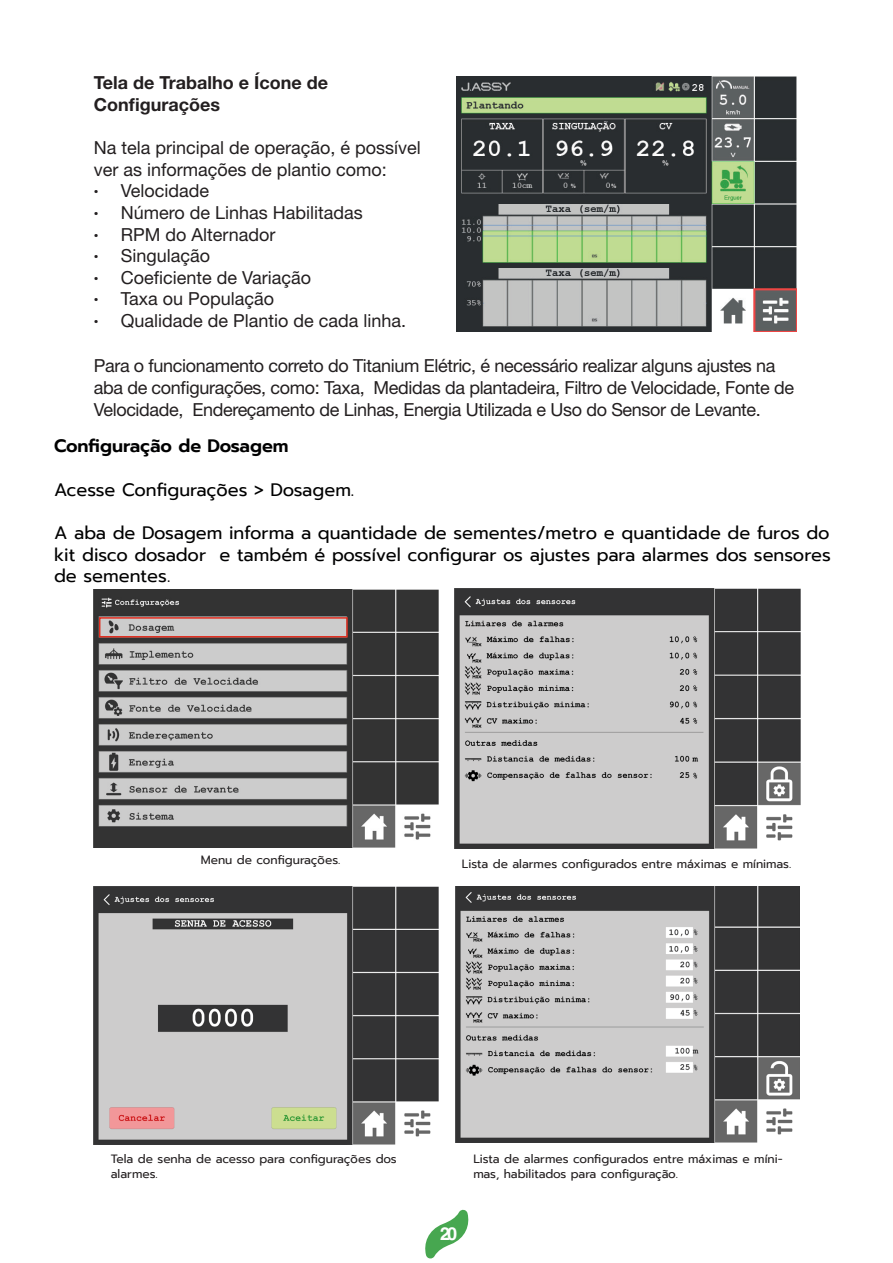
<style>
.page{position:relative;width:893px;height:1263px;background:#fff}
.page>*{position:absolute;margin:0;border:0;box-sizing:border-box;transform-origin:0 0}
.t1{font:18px/21.6px "Helvetica Neue LT Std";letter-spacing:-.02em;color:#231f20}
.t2{font:18px/21.6px "Helvetica Neue LT Std";color:#231f20}
.t3{font:18px/21.6px "Prompt";color:#000001;text-align:justify}
.t4{font:700 18px/21.6px "Helvetica Neue LT Std";color:#231f20}
.t5{font:600 18px "Prompt";color:#000001}
.t6{font:700 18px "Helvetica LT Std";color:#fff}
.t7{font:12px/15px "Prompt";color:#231f20}
.s1{font-family:"Prompt"}
</style>
<div class="page">
<svg style="left:425px;top:1209px;width:44px;height:50px"></svg>
<img style="left:456px;top:77px;width:341px;height:255px">
<img style="left:454px;top:589px;width:347px;height:260px">
<img style="left:456px;top:886px;width:344px;height:256px">
<img style="left:94px;top:886px;width:344px;height:258px">
<img style="left:94px;top:589px;width:344px;height:259px">
<div style="left:99px;top:617px;width:249px;height:20px;border:2px solid #e12e20"></div>
<p class="t4" style="left:94px;top:72px;width:236px">Tela de Trabalho e Ícone de<br>Configurações</p>
<p class="t2" style="left:94px;top:137px;width:329px">Na tela principal de operação, é possível ver as informações de plantio como:</p>
<p class="t2" style="left:94px;top:180px;width:117px"><span class="s1">•</span> Velocidade</p>
<p class="t2" style="left:94px;top:202px;width:271px"><span class="s1">•</span> Número de Linhas Habilitadas</p>
<p class="t2" style="left:94px;top:223px;width:183px"><span class="s1">•</span> RPM do Alternador</p>
<p class="t2" style="left:94px;top:245px;width:118px"><span class="s1">•</span> Singulação</p>
<p class="t2" style="left:94px;top:266px;width:219px"><span class="s1">•</span> Coeficiente de Variação</p>
<p class="t2" style="left:94px;top:288px;width:182px"><span class="s1">•</span> Taxa ou População</p>
<p class="t2" style="left:94px;top:310px;width:314px"><span class="s1">•</span> Qualidade de Plantio de cada linha.</p>
<p class="t1" style="left:94px;top:355px;width:702px">Para o funcionamento correto do Titanium Elétric, é necessário realizar alguns ajustes na aba de configurações, como: Taxa, Medidas da plantadeira, Filtro de Velocidade, Fonte de<br>Velocidade, Endereçamento de Linhas, Energia Utilizada e Uso do Sensor de Levante.</p>
<p class="t5" style="left:54px;top:432px;width:236px">Configuração de Dosagem</p>
<p class="t3" style="left:54px;top:479px;width:302px">Acesse Configurações &gt; Dosagem.</p>
<p class="t3" style="left:54px;top:522px;width:778px">A aba de Dosagem informa a quantidade de sementes/metro e quantidade de furos do kit disco dosador e também é possível configurar os ajustes para alarmes dos sensores de sementes.</p>
<p class="t7" style="left:201px;top:852px;width:141px">Menu de configurações.</p>
<p class="t7" style="left:462px;top:856px;width:331px">Lista de alarmes configurados entre máximas e mínimas.</p>
<p class="t7" style="left:111px;top:1151px;width:287px">Tela de senha de acesso para configurações dos alarmes.</p>
<p class="t7" style="left:473px;top:1151px;width:311px">Lista de alarmes configurados entre máximas e míni&shy;mas, habilitados para configuração.</p>
<p class="t6" style="left:440px;top:1222px;width:19px">20</p>
</div>
